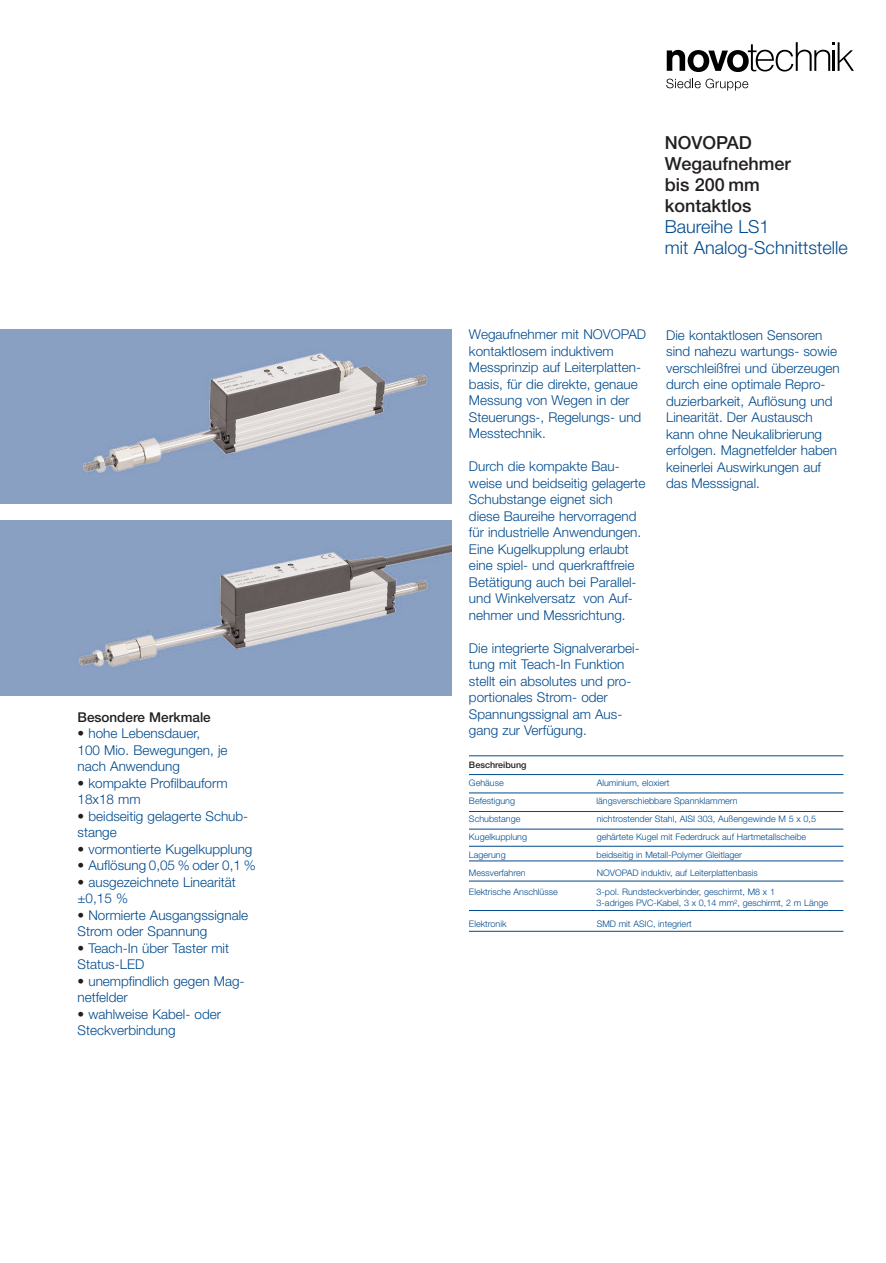
<style>
.page{position:relative;width:886px;height:1263px;background:#fff}
.page>*{position:absolute;margin:0;border:0;box-sizing:border-box;transform-origin:0 0}
.t1{font:500 18px/21px "Helvetica Neue";color:#231f20}
.t2{font:300 18px/21px "Helvetica Neue";color:#004a8d}
.t3{font:300 13.5px/16.5px "Helvetica Neue";color:#004a8d}
.t4{font:500 13.5px "Helvetica Neue";color:#231f20}
.t5{font:300 9px/10.5px "Helvetica Neue";color:#004a8d}
.t6{font:500 9px "Helvetica Neue";color:#231f20}
.s1{color:#231f20}
</style>
<div class="page">
<svg style="left:666px;top:42px;width:187px;height:30px"></svg>
<svg style="left:666px;top:79px;width:82px;height:12px"></svg>
<hr style="left:469px;top:774px;width:374px;height:1px;background:#004a8d">
<hr style="left:469px;top:793px;width:374px;height:1px;background:#004a8d">
<hr style="left:469px;top:829px;width:374px;height:1px;background:#004a8d">
<hr style="left:469px;top:861px;width:374px;height:1px;background:#004a8d">
<hr style="left:469px;top:881px;width:374px;height:1px;background:#004a8d">
<hr style="left:469px;top:910px;width:374px;height:1px;background:#004a8d">
<hr style="left:469px;top:811px;width:374px;height:1px;background:#004a8d">
<hr style="left:469px;top:931px;width:374px;height:1px;background:#004a8d">
<hr style="left:469px;top:755px;width:374px;height:1px;background:#004a8d">
<hr style="left:469px;top:846px;width:374px;height:1px;background:#004a8d">
<img style="left:0;top:330px;width:452px;height:174px">
<img style="left:0;top:521px;width:452px;height:174px">
<p class="t4" style="left:77px;top:712px;width:135px">Besondere Merkmale</p>
<p class="t3" style="left:77px;top:725px;width:151px"><span class="s1">•</span> hohe Lebensdauer,<br>100 Mio. Bewegungen, je nach Anwendung</p>
<p class="t3" style="left:77px;top:775px;width:152px"><span class="s1">•</span> kompakte Profilbauform<br>18x18 mm</p>
<p class="t3" style="left:77px;top:808px;width:172px"><span class="s1">•</span> beidseitig gelagerte Schub&shy;stange</p>
<p class="t3" style="left:77px;top:841px;width:176px"><span class="s1">•</span> vormontierte Kugelkupplung</p>
<p class="t3" style="left:77px;top:857px;width:180px"><span class="s1">•</span> Auflösung 0,05 % oder 0,1 %</p>
<p class="t3" style="left:77px;top:874px;width:160px"><span class="s1">•</span> ausgezeichnete Linearität ±0,15 %</p>
<p class="t3" style="left:77px;top:907px;width:172px"><span class="s1">•</span> Normierte Ausgangssignale<br>Strom oder Spannung</p>
<p class="t3" style="left:77px;top:940px;width:153px"><span class="s1">•</span> Teach-In über Taster mit<br>Status-LED</p>
<p class="t3" style="left:77px;top:973px;width:168px"><span class="s1">•</span> unempfindlich gegen Mag&shy;netfelder</p>
<p class="t3" style="left:77px;top:1006px;width:145px"><span class="s1">•</span> wahlweise Kabel- oder<br>Steckverbindung</p>
<h1 class="t1" style="left:664px;top:134px;width:128px">NOVOPAD<br>Wegaufnehmer bis 200 mm kontaktlos</h1>
<h1 class="t2" style="left:664px;top:216px;width:184px">Baureihe LS1<br>mit Analog-Schnittstelle</h1>
<p class="t3" style="left:469px;top:326px;width:179px">Wegaufnehmer mit NOVOPAD kontaktlosem induktivem<br>Messprinzip auf Leiterplatten&shy;basis, für die direkte, genaue<br>Messung von Wegen in der<br>Steuerungs-, Regelungs- und<br>Messtechnik.</p>
<p class="t3" style="left:469px;top:458px;width:178px">Durch die kompakte Bau&shy;weise und beidseitig gelagerte<br>Schubstange eignet sich diese Baureihe hervorragend für industrielle Anwendungen.<br>Eine Kugelkupplung erlaubt eine spiel- und querkraftfreie<br>Betätigung auch bei Parallel&shy;und Winkelversatz von Auf&shy;nehmer und Messrichtung.</p>
<p class="t3" style="left:469px;top:639px;width:172px">Die integrierte Signalverarbei&shy;tung mit Teach-In Funktion stellt ein absolutes und pro&shy;portionales Strom- oder<br>Spannungssignal am Aus&shy;gang zur Verfügung.</p>
<p class="t3" style="left:666px;top:326px;width:175px">Die kontaktlosen Sensoren sind nahezu wartungs- sowie verschleißfrei und überzeugen durch eine optimale Repro&shy;duzierbarkeit, Auflösung und<br>Linearität. Der Austausch kann ohne Neukalibrierung erfolgen. Magnetfelder haben keinerlei Auswirkungen auf das Messsignal.</p>
<p class="t6" style="left:469px;top:761px;width:59px">Beschreibung</p>
<p class="t5" style="left:469px;top:777px;width:36px">Gehäuse</p>
<p class="t5" style="left:596px;top:777px;width:74px">Aluminium, eloxiert</p>
<p class="t5" style="left:469px;top:795px;width:48px">Befestigung</p>
<p class="t5" style="left:596px;top:795px;width:142px">längsverschiebbare Spannklammern</p>
<p class="t5" style="left:469px;top:813px;width:53px">Schubstange</p>
<p class="t5" style="left:596px;top:813px;width:221px">nichtrostender Stahl, AISI 303, Außengewinde M 5 x 0,5</p>
<p class="t5" style="left:469px;top:831px;width:60px">Kugelkupplung</p>
<p class="t5" style="left:596px;top:831px;width:211px">gehärtete Kugel mit Federdruck auf Hartmetallscheibe</p>
<p class="t5" style="left:469px;top:849px;width:38px">Lagerung</p>
<p class="t5" style="left:596px;top:849px;width:147px">beidseitig in Metall-Polymer Gleitlager</p>
<p class="t5" style="left:469px;top:867px;width:58px">Messverfahren</p>
<p class="t5" style="left:596px;top:867px;width:163px">NOVOPAD induktiv, auf Leiterplattenbasis</p>
<p class="t5" style="left:469px;top:886px;width:90px">Elektrische Anschlüsse</p>
<p class="t5" style="left:596px;top:886px;width:233px">3-pol. Rundsteckverbinder, geschirmt, M8 x 1<br>3-adriges PVC-Kabel, 3 x 0,14 mm<sup>2</sup>, geschirmt, 2 m Länge</p>
<p class="t5" style="left:469px;top:918px;width:39px">Elektronik</p>
<p class="t5" style="left:596px;top:918px;width:97px">SMD mit ASIC, integriert</p>
</div>
